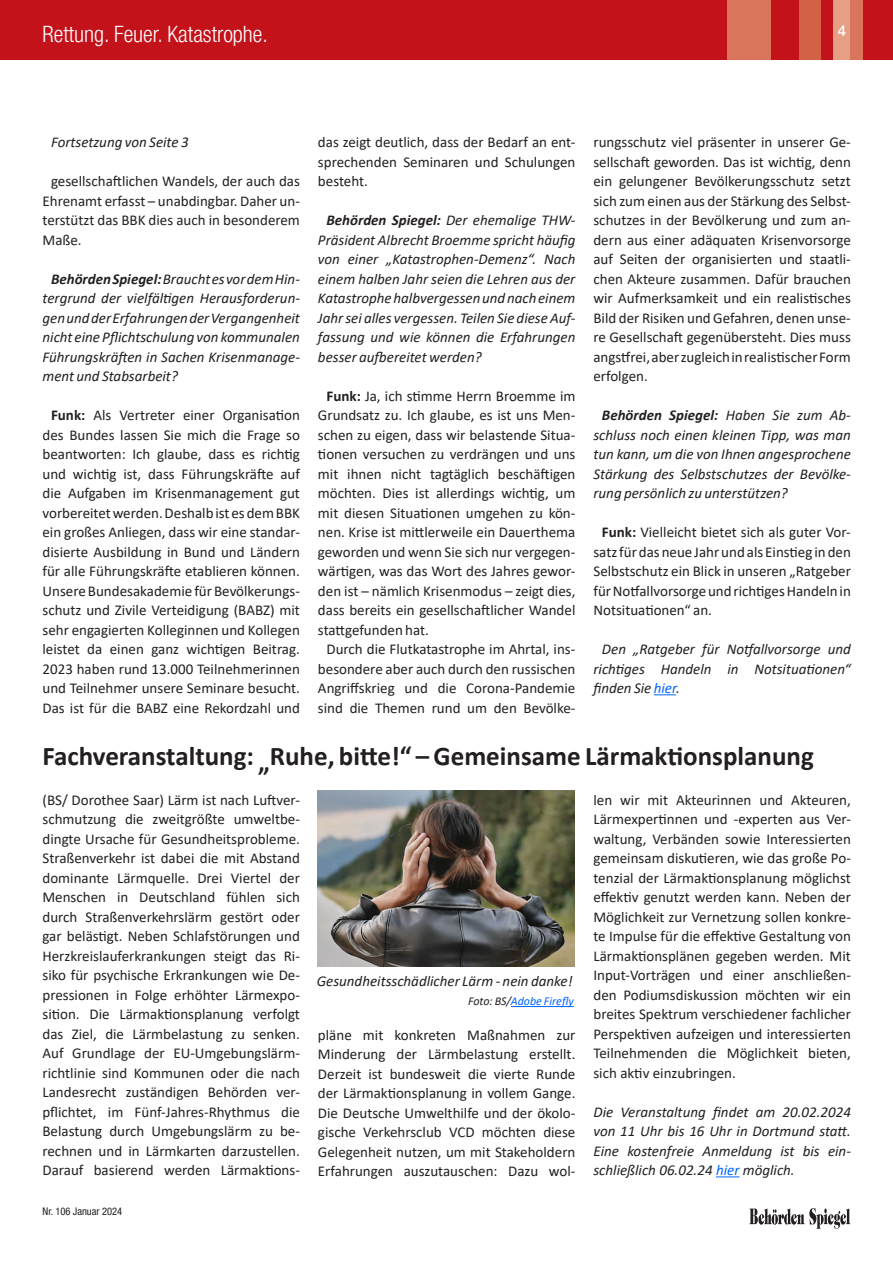
<style>
.page{position:relative;width:893px;height:1263px;background:#fff}
.page>*{position:absolute;margin:0;border:0;box-sizing:border-box;transform-origin:0 0}
.Head_newsletter{font:700 27px "Calibri";color:#231f20}
.t1{font:300 condensed 22.5px "Helvetica Neue LT Pro";color:#fff}
.fliesstext_newsletter{font:15px/19.5px "Calibri";color:#231f20;text-align:justify}
.Zwischenüberschrift{font:15px/19.5px "Calibri";color:#231f20;text-align:justify}
.fliesstext_newsletter-2{font:italic 15px/19.5px "Calibri";color:#231f20;text-align:justify}
.Zwischenüberschrift-2{font:italic 15px/19.5px "Calibri";color:#231f20;text-align:justify}
.bildunterschrift{font:italic 15px "Calibri";color:#231f20}
.t2{font:500 15px "Helvetica Neue LT Pro";color:#fff}
.bildunterschrift-2{font:italic 12px "Calibri";color:#06f}
.t3{font:condensed 10.5px "Helvetica Neue LT Pro";color:#231f20}
.s1{font-weight:700}
.s2{color:#06f}
.s3{color:#231f20}
</style>
<div class="page">
<div style="left:0;top:0;width:893px;height:60px;background:#c4121a"></div>
<div style="left:799px;top:0;width:21px;height:60px;background:#d36146"></div>
<div style="left:727px;top:0;width:43px;height:60px;background:#d9755a"></div>
<div style="left:833px;top:0;width:24px;height:60px;background:#e69e85"></div>
<div style="left:850px;top:0;width:13px;height:60px;background:#d9755a"></div>
<svg style="left:749px;top:1208px;width:101px;height:21px"></svg>
<svg style="left:654px;top:694px;width:22px;height:1px"></svg>
<svg style="left:716px;top:1176px;width:23px;height:1px"></svg>
<img style="left:317px;top:791px;width:257px;height:175px">
<hr style="left:511px;top:1006px;width:63px;height:1px;background:#06f">
<h2 class="t1" style="left:43px;top:20px;width:227px">Rettung. Feuer. Katastrophe.</h2>
<p class="t2" style="left:838px;top:22px;width:10px">4</p>
<p class="fliesstext_newsletter-2" style="left:51px;top:132px;width:139px">Fortsetzung von Seite 3</p>
<p class="fliesstext_newsletter" style="left:43px;top:171px;width:259px;text-indent:9px">gesellschaftlichen Wandels, der auch das Ehrenamt erfasst – unabdingbar. Daher un&shy;terstützt das BBK dies auch in besonderem Maße.</p>
<p class="fliesstext_newsletter-2" style="left:43px;top:268px;width:259px;text-indent:9px"><span class="s1">Behörden Spiegel:</span>Braucht es vor dem Hin&shy;tergrund der vielfältigen Herausforderun&shy;gen und der Erfahrungen der Vergangenheit nicht eine Pflichtschulung von kommunalen Führungskräften in Sachen Krisenmanage&shy;ment und Stabsarbeit?</p>
<p class="fliesstext_newsletter" style="left:43px;top:405px;width:259px;text-align:center"><span class="s1">Funk:</span> Als Vertreter einer Organisation des Bundes lassen Sie mich die Frage so beantworten: Ich glaube, dass es richtig und wichtig ist, dass Führungskräfte auf die Aufgaben im Krisenmanagement gut vorbereitet werden. Deshalb ist es dem BBK ein großes Anliegen, dass wir eine standar&shy;disierte Ausbildung in Bund und Ländern für alle Führungskräfte etablieren können.<br>Unsere Bundesakademie für Bevölkerungs&shy;schutz und Zivile Verteidigung (BABZ) mit sehr engagierten Kolleginnen und Kollegen leistet da einen ganz wichtigen Beitrag.<br>2023 haben rund 13.000 Teilnehmerinnen und Teilnehmer unsere Seminare besucht.<br>Das ist für die BABZ eine Rekordzahl und</p>
<p class="fliesstext_newsletter" style="left:318px;top:132px;width:259px">das zeigt deutlich, dass der Bedarf an ent&shy;sprechenden Seminaren und Schulungen besteht.</p>
<p class="fliesstext_newsletter-2" style="left:318px;top:210px;width:259px;text-indent:9px"><span class="s1">Behörden Spiegel:</span> Der ehemalige THW-Präsident Albrecht Broemme spricht häufig von einer „Katastrophen-Demenz“. Nach einem halben Jahr seien die Lehren aus der Katastrophe halbvergessen und nach einem Jahr sei alles vergessen. Teilen Sie diese Auf&shy;fassung und wie können die Erfahrungen besser aufbereitet werden?</p>
<p class="fliesstext_newsletter" style="left:318px;top:385px;width:259px;text-indent:9px"><span class="s1">Funk:</span> Ja, ich stimme Herrn Broemme im Grundsatz zu. Ich glaube, es ist uns Men&shy;schen zu eigen, dass wir belastende Situa&shy;tionen versuchen zu verdrängen und uns mit ihnen nicht tagtäglich beschäftigen möchten. Dies ist allerdings wichtig, um mit diesen Situationen umgehen zu kön&shy;nen. Krise ist mittlerweile ein Dauerthema geworden und wenn Sie sich nur vergegen&shy;wärtigen, was das Wort des Jahres gewor&shy;den ist – nämlich Krisenmodus – zeigt dies, dass bereits ein gesellschaftlicher Wandel stattgefunden hat.</p>
<p class="fliesstext_newsletter" style="left:318px;top:639px;width:259px;text-align:center">Durch die Flutkatastrophe im Ahrtal, ins&shy;besondere aber auch durch den russischen Angriffskrieg und die Corona-Pandemie sind die Themen rund um den Bevölke-</p>
<p class="fliesstext_newsletter" style="left:593px;top:132px;width:259px">rungsschutz viel präsenter in unserer Ge&shy;sellschaft geworden. Das ist wichtig, denn ein gelungener Bevölkerungsschutz setzt sich zum einen aus der Stärkung des Selbst&shy;schutzes in der Bevölkerung und zum an&shy;dern aus einer adäquaten Krisenvorsorge auf Seiten der organisierten und staatli&shy;chen Akteure zusammen. Dafür brauchen wir Aufmerksamkeit und ein realistisches Bild der Risiken und Gefahren, denen unse&shy;re Gesellschaft gegenübersteht. Dies muss angstfrei, aber zugleich in realistischer Form erfolgen.</p>
<p class="fliesstext_newsletter-2" style="left:593px;top:405px;width:259px;text-indent:9px"><span class="s1">Behörden Spiegel:</span> Haben Sie zum Ab&shy;schluss noch einen kleinen Tipp, was man tun kann, um die von Ihnen angesprochene Stärkung des Selbstschutzes der Bevölke&shy;rung persönlich zu unterstützen?</p>
<p class="fliesstext_newsletter" style="left:593px;top:522px;width:259px;text-indent:9px"><span class="s1">Funk:</span> Vielleicht bietet sich als guter Vor&shy;satz für das neue Jahr und als Einstieg in den Selbstschutz ein Blick in unseren „Ratgeber für Notfallvorsorge und richtiges Handeln in Notsituationen“ an.</p>
<p class="fliesstext_newsletter-2" style="left:593px;top:639px;width:259px;text-indent:9px">Den „Ratgeber für Notfallvorsorge und richtiges Handeln in Notsituationen“ finden Sie <span class="s2">hier</span>.</p>
<p class="Head_newsletter" style="left:42px;top:737px;width:773px">Fachveranstaltung: „Ruhe, bitte!“ – Gemeinsame Lärmaktionsplanung</p>
<p class="Zwischenüberschrift" style="left:42px;top:789px;width:259px">(BS/ Dorothee Saar) Lärm ist nach Luftver&shy;schmutzung die zweitgrößte umweltbe&shy;dingte Ursache für Gesundheitsprobleme.<br>Straßenverkehr ist dabei die mit Abstand dominante Lärmquelle. Drei Viertel der Menschen in Deutschland fühlen sich durch Straßenverkehrslärm gestört oder gar belästigt. Neben Schlafstörungen und Herzkreislauferkrankungen steigt das Ri&shy;siko für psychische Erkrankungen wie De&shy;pressionen in Folge erhöhter Lärmexpo&shy;sition. Die Lärmaktionsplanung verfolgt das Ziel, die Lärmbelastung zu senken.<br>Auf Grundlage der EU-Umgebungslärm&shy;richtlinie sind Kommunen oder die nach Landesrecht zuständigen Behörden ver&shy;pflichtet, im Fünf-Jahres-Rhythmus die Belastung durch Umgebungslärm zu be&shy;rechnen und in Lärmkarten darzustellen.<br>Darauf basierend werden Lärmaktions-</p>
<p class="Zwischenüberschrift" style="left:593px;top:789px;width:259px">len wir mit Akteurinnen und Akteuren, Lärmexpertinnen und -experten aus Ver&shy;waltung, Verbänden sowie Interessierten gemeinsam diskutieren, wie das große Po&shy;tenzial der Lärmaktionsplanung möglichst effektiv genutzt werden kann. Neben der Möglichkeit zur Vernetzung sollen konkre&shy;te Impulse für die effektive Gestaltung von Lärmaktionsplänen gegeben werden. Mit Input-Vorträgen und einer anschließen&shy;den Podiumsdiskussion möchten wir ein breites Spektrum verschiedener fachlicher Perspektiven aufzeigen und interessierten Teilnehmenden die Möglichkeit bieten, sich aktiv einzubringen.</p>
<p class="Zwischenüberschrift-2" style="left:593px;top:1101px;width:259px">Die Veranstaltung findet am 20.02.2024 von 11 Uhr bis 16 Uhr in Dortmund statt.<br>Eine kostenfreie Anmeldung ist bis ein&shy;schließlich 06.02.24 <span class="s2">hier</span> möglich.</p>
<p class="bildunterschrift" style="left:317px;top:970px;width:257px">Gesundheitsschädlicher Lärm - nein danke!</p>
<p class="bildunterschrift-2" style="left:468px;top:993px;width:107px"><span class="s3">Foto: BS/</span>Adobe Firefly</p>
<p class="Zwischenüberschrift" style="left:318px;top:1025px;width:259px">pläne mit konkreten Maßnahmen zur Minderung der Lärmbelastung erstellt.<br>Derzeit ist bundesweit die vierte Runde der Lärmaktionsplanung in vollem Gange.<br>Die Deutsche Umwelthilfe und der ökolo&shy;gische Verkehrsclub VCD möchten diese Gelegenheit nutzen, um mit Stakeholdern Erfahrungen auszutauschen: Dazu wol-</p>
<p class="t3" style="left:43px;top:1205px;width:81px">Nr. 106 Januar 2024</p>
</div>
